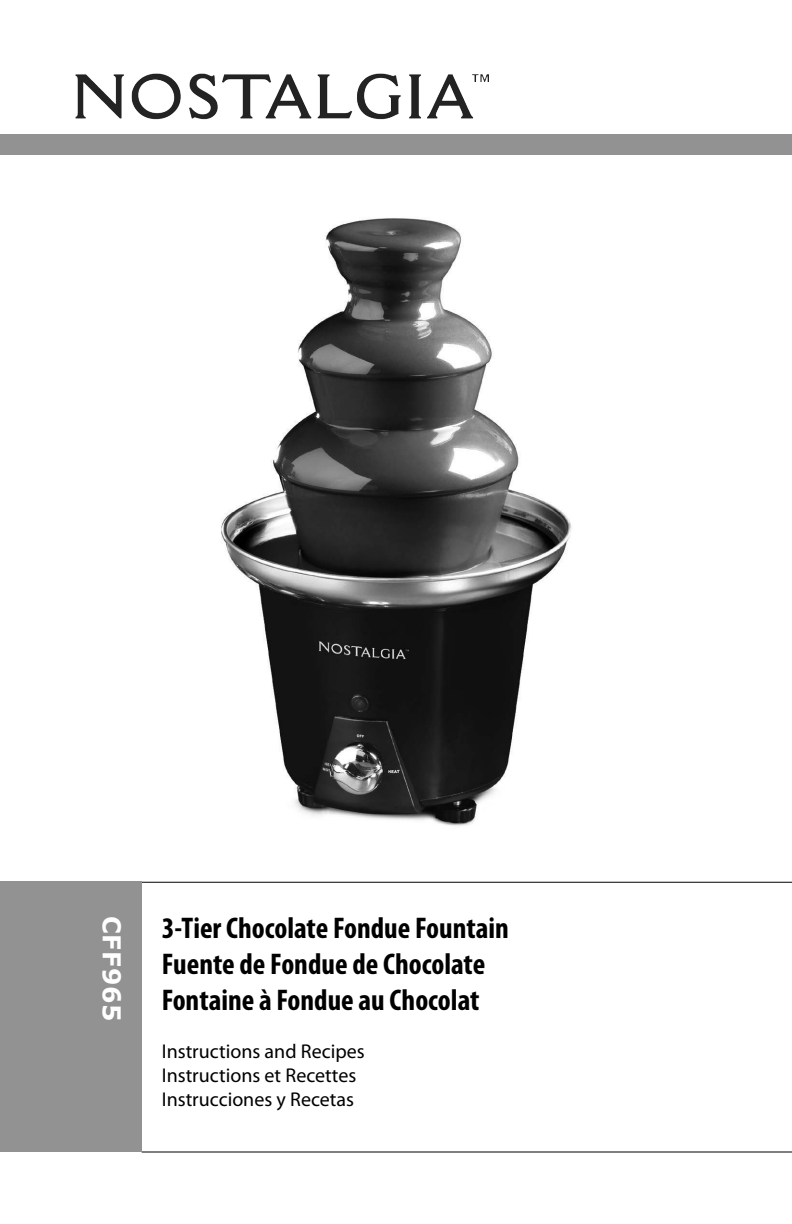
<style>
.page{position:relative;width:792px;height:1224px;background:#fff}
.page>*{position:absolute;margin:0;border:0;box-sizing:border-box;transform-origin:0 0}
.t1{font:700 condensed 30px/36px "Myriad Pro";color:#000}
.No_Style__Don_t_Use{font:700 24.4px "Verdana";letter-spacing:.03em;color:#fff}
.t2{font:20px/24px "Myriad Pro";color:#000}
</style>
<div class="page">
<hr style="left:142px;top:882px;width:650px;height:1px;background:#000">
<hr style="left:142px;top:1152px;width:650px;height:1px;background:#000">
<div style="left:0;top:882px;width:142px;height:270px;background:#929292"></div>
<div style="left:0;top:134px;width:792px;height:20px;background:#929292"></div>
<img style="left:75px;top:73px;width:413px;height:47px">
<img style="left:221px;top:218px;width:351px;height:608px">
<p class="No_Style__Don_t_Use" style="left:129px;top:916px;width:107px;rotate:90deg">CFF965</p>
<p class="t1" style="left:162px;top:910px;width:349px">3-Tier Chocolate Fondue Fountain</p>
<p class="t1" style="left:162px;top:946px;width:325px">Fuente de Fondue de Chocolate<br>Fontaine à Fondue au Chocolat</p>
<p class="t2" style="left:162px;top:1039px;width:205px">Instructions and Recipes<br>Instructions et Recettes<br>Instrucciones y Recetas</p>
</div>
